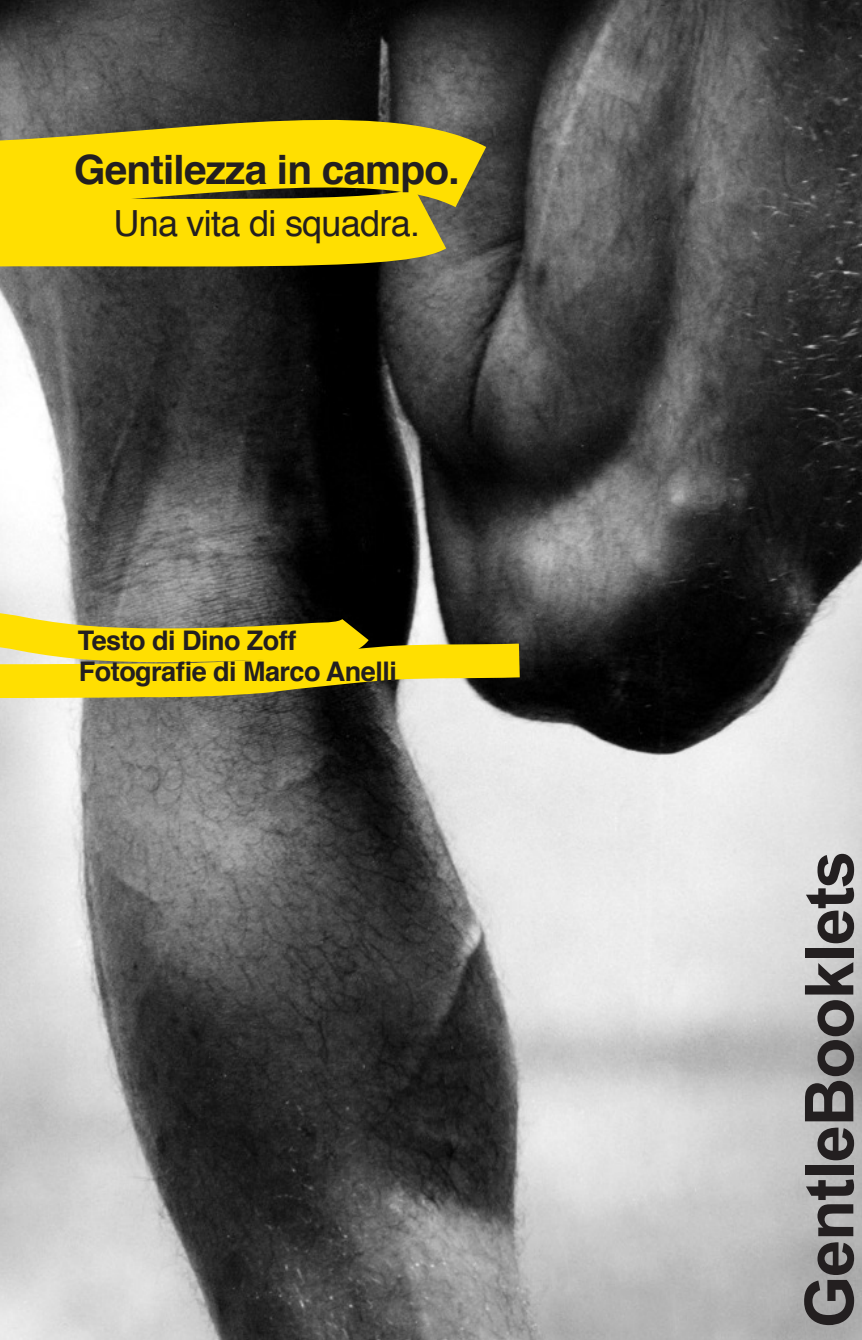
<style>
.page{position:relative;width:862px;height:1340px;background:#fff}
.page>*{position:absolute;margin:0;border:0;box-sizing:border-box;transform-origin:0 0}
.t1{font:700 67.5px "Arial";letter-spacing:-.02em;color:#231f20}
.t2{font:700 40.5px "Helvetica";letter-spacing:-.02em;color:#231f20}
.t3{font:36px "Helvetica";letter-spacing:-.02em;color:#231f20}
.t4{font:700 27px/31.1px "Helvetica";letter-spacing:-.02em;color:#231f20}
</style>
<div class="page">
<img style="left:0;top:0;width:861px;height:1339px">
<svg style="left:0;top:110px;width:562px;height:158px;background:#5e5c4c"></svg>
<svg style="left:0;top:625px;width:554px;height:90px;background:#948a46"></svg>
<svg style="left:0;top:582px;width:402px;height:101px;background:#b6a631"></svg>
<svg style="left:0;top:127px;width:522px;height:174px;background:#bba615"></svg>
<h2 class="t2" style="left:74px;top:137px;width:387px">Gentilezza in campo.</h2>
<h3 class="t3" style="left:113px;top:196px;width:308px">Una vita di squadra.</h3>
<p class="t4" style="left:78px;top:625px;width:320px">Testo di Dino Zoff<br>Fotografie di Marco Anelli</p>
<h1 class="t1" style="left:784px;top:1328px;width:479px;rotate:-90deg">GentleBooklets</h1>
</div>
